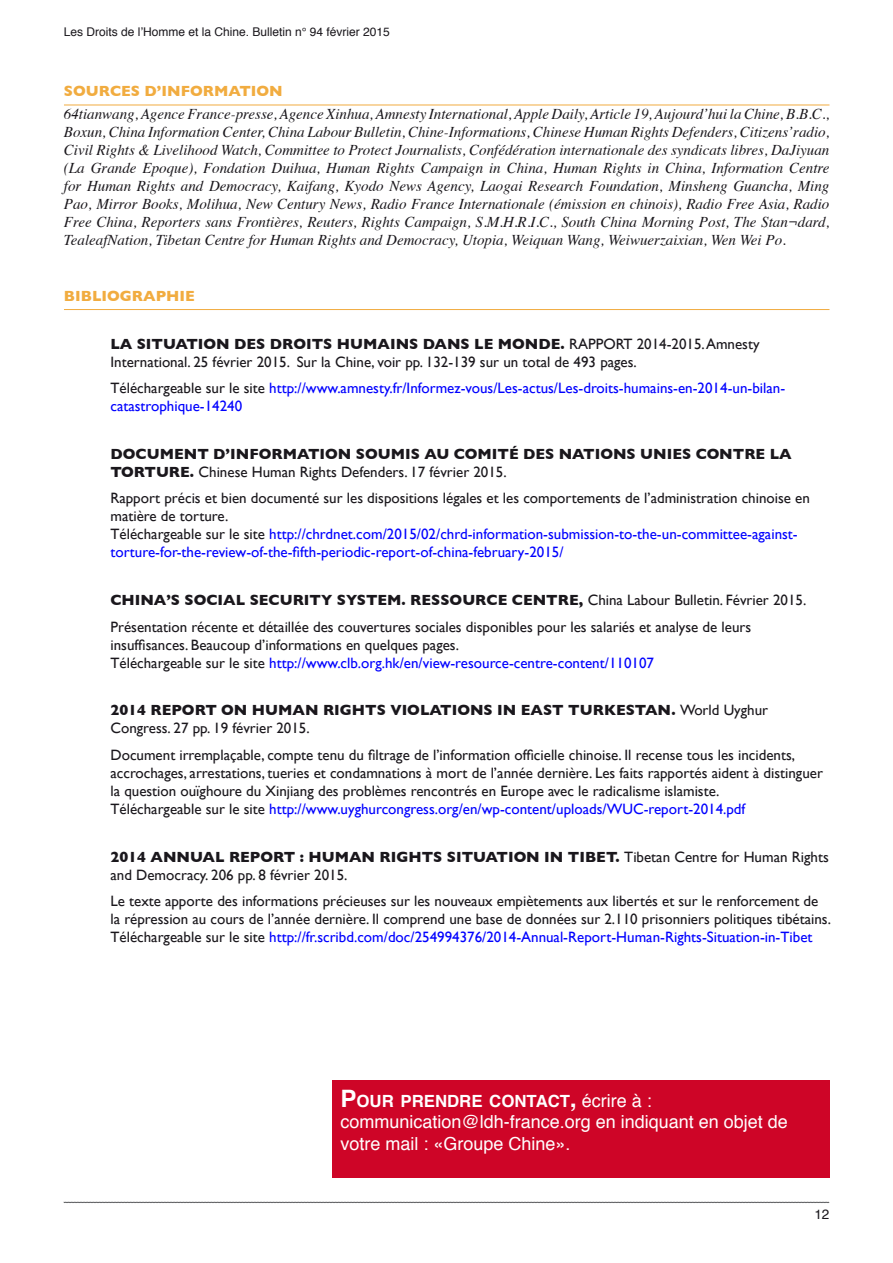
<style>
.page{position:relative;width:893px;height:1263px;background:#fff}
.page>*{position:absolute;margin:0;border:0;box-sizing:border-box;transform-origin:0 0}
.t1{font:18px/21.6px "Helvetica";color:#fff}
.t2{font:700 16.8px "Helvetica";color:#fff}
.t3{font:15px/18px "Gill Sans";color:#1a171c}
.t4{font:italic 15px/18px "Times";color:#1a171c;text-align:justify}
.t5{font:15px/18px "Gill Sans";color:#00f}
.t6{font:700 15px/18px "Gill Sans";color:#1a171c}
.t7{font:700 15px "Gill Sans";color:#f1ac40}
.t8{font:13.5px "Helvetica";color:#1a171c}
.t9{font:12px "Helvetica";color:#1a171c}
.s1{font-weight:700}
.s2{color:#1a171c}
.s3{font-weight:400}
.s4{color:#00f}
.s5{font-size:24px}
.s6{font-weight:400;font-size:18px}
</style>
<div class="page">
<svg style="left:64px;top:1202px;width:765px;height:1px"></svg>
<hr style="left:64px;top:105px;width:765px;height:1px;background:#f1ac40">
<hr style="left:64px;top:309px;width:765px;height:1px;background:#f1ac40">
<div style="left:332px;top:1080px;width:497px;height:98px;background:#ce0527"></div>
<p class="t9" style="left:64px;top:22px;width:328px">Les Droits de l’Homme et la Chine. Bulletin n° 94 février 2015</p>
<p class="t7" style="left:64px;top:82px;width:220px">SOURCES D’INFORMATION</p>
<p class="t4" style="left:64px;top:104px;width:767px">64tianwang, Agence France-presse, Agence Xinhua, Amnesty International, Apple Daily, Article 19, Aujourd’hui la Chine, B.B.C., Boxun, China Information Center, China Labour Bulletin, Chine-Informations, Chinese Human Rights Defenders, Citizens’radio, Civil Rights &amp; Livelihood Watch, Committee to Protect Journalists, Confédération internationale des syndicats libres, DaJiyuan (La Grande Epoque), Fondation Duihua, Human Rights Campaign in China, Human Rights in China, Information Centre for Human Rights and Democracy, Kaifang, Kyodo News Agency, Laogai Research Foundation, Minsheng Guancha, Ming Pao, Mirror Books, Molihua, New Century News, Radio France Internationale (émission en chinois), Radio Free Asia, Radio Free China, Reporters sans Frontières, Reuters, Rights Campaign, S.M.H.R.I.C., South China Morning Post, The Stan¬dard, TealeafNation, Tibetan Centre for Human Rights and Democracy, Utopia, Weiquan Wang, Weiwuerzaixian, Wen Wei Po.</p>
<p class="t7" style="left:64px;top:287px;width:132px">BIBLIOGRAPHIE</p>
<p class="t3" style="left:110px;top:334px;width:651px"><span class="s1">LA SITUATION DES DROITS HUMAINS DANS LE MONDE.</span> RAPPORT 2014-2015. Amnesty<br>International. 25 février 2015. Sur la Chine, voir pp. 132-139 sur un total de 493 pages.</p>
<p class="t5" style="left:110px;top:379px;width:676px"><span class="s2">Téléchargeable sur le site</span> http://www.amnesty.fr/Informez-vous/Les-actus/Les-droits-humains-en-2014-un-bilan&shy;catastrophique-14240</p>
<p class="t6" style="left:110px;top:445px;width:682px">DOCUMENT D’INFORMATION SOUMIS AU COMITÉ DES NATIONS UNIES CONTRE LA<br>TORTURE. <span class="s3">Chinese Human Rights Defenders. 17 février 2015.</span></p>
<p class="t5" style="left:110px;top:489px;width:701px"><span class="s2">Rapport précis et bien documenté sur les dispositions légales et les comportements de l’administration chinoise en matière de torture.<br>Téléchargeable sur le site</span> http://chrdnet.com/2015/02/chrd-information-submission-to-the-un-committee-against&shy;torture-for-the-review-of-the-fifth-periodic-report-of-china-february-2015/</p>
<p class="t3" style="left:110px;top:587px;width:697px;line-height:26.5px"><span class="s1">CHINA’S SOCIAL SECURITY SYSTEM. RESSOURCE CENTRE,</span> China Labour Bulletin. Février 2015.<br>Présentation récente et détaillée des couvertures sociales disponibles pour les salariés et analyse de leurs</p>
<p class="t3" style="left:110px;top:635px;width:545px">insuffisances. Beaucoup d’informations en quelques pages.<br>Téléchargeable sur le site <span class="s4">http://www.clb.org.hk/en/view-resource-centre-content/110107</span></p>
<p class="t6" style="left:110px;top:701px;width:659px">2014 REPORT ON HUMAN RIGHTS VIOLATIONS IN EAST TURKESTAN. <span class="s3">World Uyghur<br>Congress. 27 pp. 19 février 2015.</span></p>
<p class="t3" style="left:110px;top:746px;width:714px">Document irremplaçable, compte tenu du filtrage de l’information officielle chinoise. Il recense tous les incidents, accrochages, arrestations, tueries et condamnations à mort de l’année dernière. Les faits rapportés aident à distinguer la question ouïghoure du Xinjiang des problèmes rencontrés en Europe avec le radicalisme islamiste.<br>Téléchargeable sur le site <span class="s4">http://www.uyghurcongress.org/en/wp-content/uploads/WUC-report-2014.pdf</span></p>
<p class="t3" style="left:110px;top:847px;width:720px"><span class="s1">2014 ANNUAL REPORT : HUMAN RIGHTS SITUATION IN TIBET.</span> Tibetan Centre for Human Rights and Democracy. 206 pp. 8 février 2015.</p>
<p class="t3" style="left:110px;top:892px;width:722px">Le texte apporte des informations précieuses sur les nouveaux empiètements aux libertés et sur le renforcement de la répression au cours de l’année dernière. Il comprend une base de données sur 2.110 prisonniers politiques tibétains.<br>Téléchargeable sur le site <span class="s4">http://fr.scribd.com/doc/254994376/2014-Annual-Report-Human-Rights-Situation-in-Tibet</span></p>
<p class="t2" style="left:340px;top:1087px;width:313px"><span class="s5">P</span>OUR PRENDRE CONTACT<span class="s5">,</span> <span class="s6">écrire à :</span></p>
<p class="t1" style="left:340px;top:1112px;width:449px">communication@ldh-france.org en indiquant en objet de votre mail : «Groupe Chine».</p>
<p class="t8" style="left:814px;top:1203px;width:17px">12</p>
</div>
